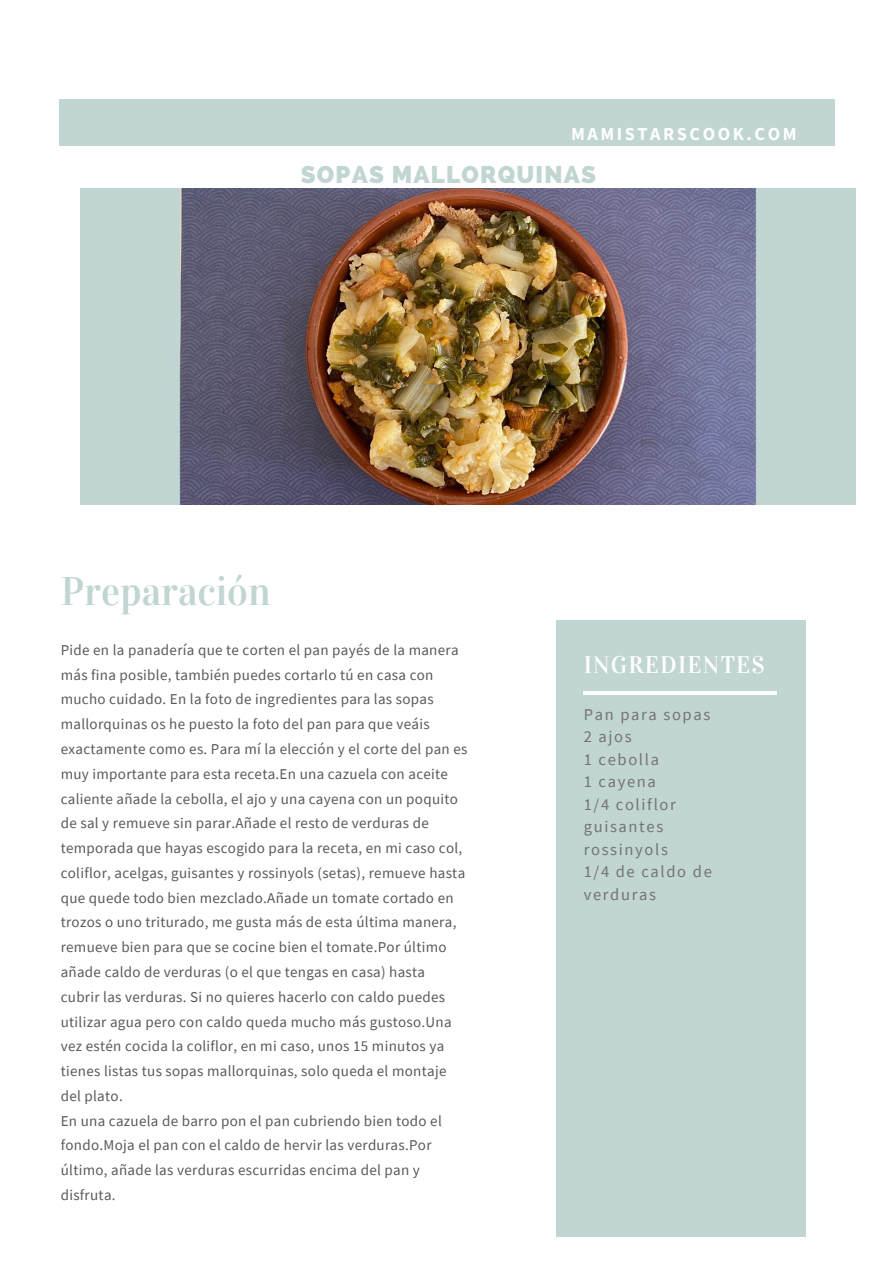
<style>
.page{position:relative;width:894px;height:1264px;background:#fff}
.page>*{position:absolute;margin:0;border:0;box-sizing:border-box;transform-origin:0 0}
.t1{font:39.75px "Vidaloka";color:#c1d5d3}
.t2{font:800 24px "Raleway";letter-spacing:.05em;color:#c1d5d3}
.t3{font:24px "Vidaloka";letter-spacing:.05em;color:#fff}
.t4{font:700 18.15px "Source Sans Pro";letter-spacing:.14em;color:#fff}
.t5{font:16.5px/22.5px "Source Sans Pro";letter-spacing:.1em;color:#737373}
.t6{font:15px/24.8px "Source Sans Pro";letter-spacing:.02em;color:#595959}
</style>
<div class="page">
<div style="left:60px;top:99px;width:774px;height:47px;background:#c1d5d3"></div>
<img style="left:80px;top:189px;width:775px;height:315px">
<div style="left:556px;top:620px;width:249px;height:616px;background:#c1d5d3"></div>
<hr style="left:583px;top:691px;width:194px;height:3px;background:#fff">
<p class="t4" style="left:571px;top:122px;width:227px">MAMISTARSCOOK.COM</p>
<h2 class="t2" style="left:301px;top:160px;width:296px">SOPAS MALLORQUINAS</h2>
<h1 class="t1" style="left:61px;top:568px;width:211px">Preparación</h1>
<p class="t6" style="left:61px;top:637px;width:408px">Pide en la panadería que te corten el pan payés de la manera más fina posible, también puedes cortarlo tú en casa con mucho cuidado. En la foto de ingredientes para las sopas mallorquinas os he puesto la foto del pan para que veáis exactamente como es. Para mí la elección y el corte del pan es muy importante para esta receta.En una cazuela con aceite caliente añade la cebolla, el ajo y una cayena con un poquito de sal y remueve sin parar.Añade el resto de verduras de temporada que hayas escogido para la receta, en mi caso col, coliflor, acelgas, guisantes y rossinyols (setas), remueve hasta que quede todo bien mezclado.Añade un tomate cortado en trozos o uno triturado, me gusta más de esta última manera, remueve bien para que se cocine bien el tomate.Por último añade caldo de verduras (o el que tengas en casa) hasta cubrir las verduras. Si no quieres hacerlo con caldo puedes utilizar agua pero con caldo queda mucho más gustoso.Una vez estén cocida la coliflor, en mi caso, unos 15 minutos ya tienes listas tus sopas mallorquinas, solo queda el montaje del plato.<br>En una cazuela de barro pon el pan cubriendo bien todo el fondo.Moja el pan con el caldo de hervir las verduras.Por último, añade las verduras escurridas encima del pan y disfruta.</p>
<h2 class="t3" style="left:583px;top:650px;width:182px">INGREDIENTES</h2>
<p class="t5" style="left:583px;top:702px;width:130px">Pan para sopas<br>2 ajos<br>1 cebolla<br>1 cayena<br>1/4 coliflor guisantes rossinyols<br>1/4 de caldo de verduras</p>
</div>
